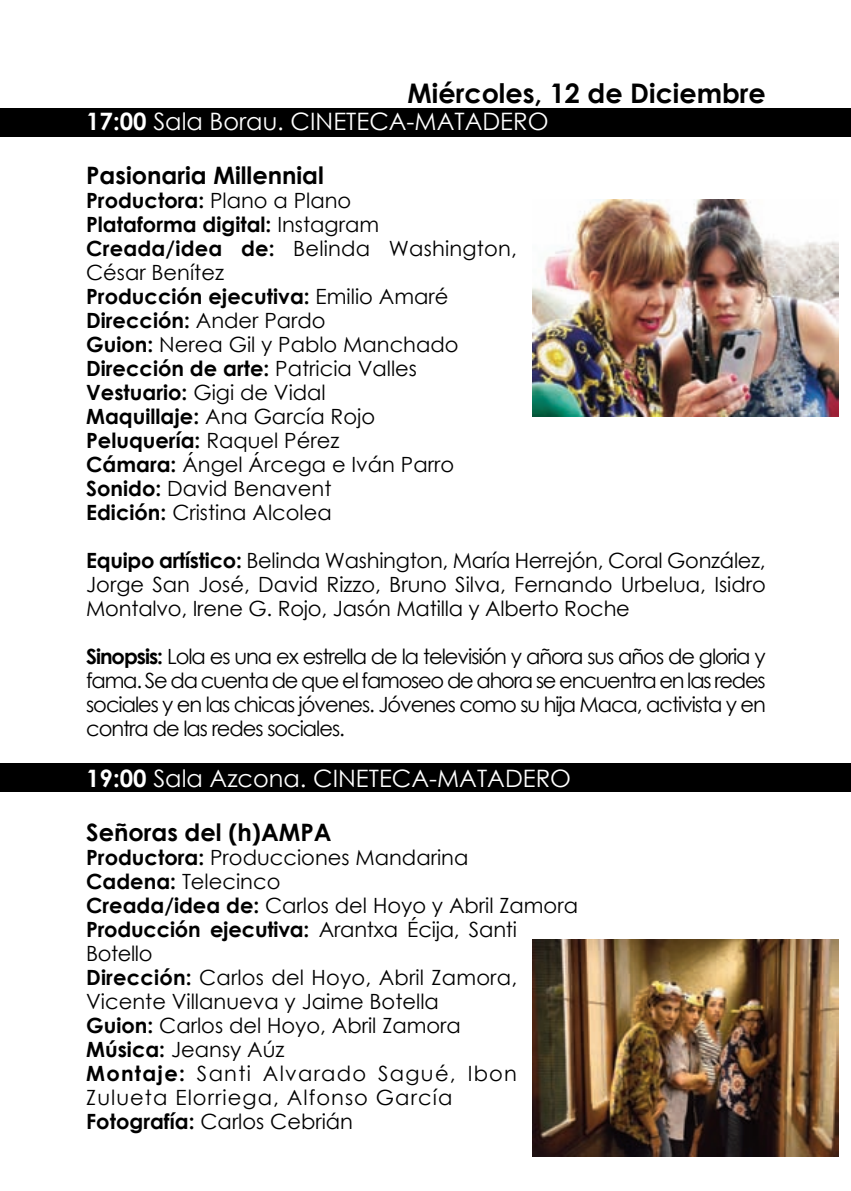
<style>
.page{position:relative;width:851px;height:1191px;background:#fff}
.page>*{position:absolute;margin:0;border:0;box-sizing:border-box;transform-origin:0 0}
.t1{font:700 27px "Century Gothic";color:#000}
.t2{font:24px "Century Gothic";color:#fff}
.t3{font:700 24px "Century Gothic";color:#000}
.t4{font:21px/24px "Century Gothic";color:#000}
.s1{font-weight:700}
</style>
<div class="page">
<div style="left:0;top:763px;width:850px;height:28px;background:#000"></div>
<div style="left:0;top:108px;width:850px;height:29px;background:#000"></div>
<img style="left:532px;top:939px;width:306px;height:217px">
<img style="left:532px;top:200px;width:306px;height:216px">
<p class="t1" style="left:407px;top:75px;width:360px">Miércoles, 12 de Diciembre</p>
<p class="t2" style="left:86px;top:105px;width:464px"><span class="s1">17:00</span> Sala Borau. CINETECA-MATADERO</p>
<p class="t3" style="left:86px;top:159px;width:239px">Pasionaria Millennial</p>
<p class="t4" style="left:86px;top:187px;width:432px"><span class="s1">Productora:</span> Plano a Plano<br><span class="s1">Plataforma digital:</span> Instagram<br><span class="s1">Creada/idea de:</span> Belinda Washington,<br>César Benítez<br><span class="s1">Producción ejecutiva:</span> Emilio Amaré<br><span class="s1">Dirección:</span> Ander Pardo<br><span class="s1">Guion:</span> Nerea Gil y Pablo Manchado<br><span class="s1">Dirección de arte:</span> Patricia Valles<br><span class="s1">Vestuario:</span> Gigi de Vidal<br><span class="s1">Maquillaje:</span> Ana García Rojo<br><span class="s1">Peluquería:</span> Raquel Pérez<br><span class="s1">Cámara:</span> Ángel Árcega e Iván Parro<br><span class="s1">Sonido:</span> David Benavent<br><span class="s1">Edición:</span> Cristina Alcolea</p>
<p class="t4" style="left:86px;top:547px;width:681px;text-align:justify"><span class="s1">Equipo artístico:</span> Belinda Washington, María Herrejón, Coral González, Jorge San José, David Rizzo, Bruno Silva, Fernando Urbelua, Isidro Montalvo, Irene G. Rojo, Jasón Matilla y Alberto Roche</p>
<p class="t4" style="left:86px;top:643px;width:681px;text-align:justify"><span class="s1">Sinopsis:</span> Lola es una ex estrella de la televisión y añora sus años de gloria y fama. Se da cuenta de que el famoseo de ahora se encuentra en las redes sociales y en las chicas jóvenes. Jóvenes como su hija Maca, activista y en contra de las redes sociales.</p>
<p class="t2" style="left:86px;top:762px;width:486px"><span class="s1">19:00</span> Sala Azcona. CINETECA-MATADERO</p>
<p class="t3" style="left:86px;top:816px;width:247px">Señoras del (h)AMPA</p>
<p class="t4" style="left:86px;top:844px;width:493px"><span class="s1">Productora:</span> Producciones Mandarina<br><span class="s1">Cadena:</span> Telecinco<br><span class="s1">Creada/idea de:</span> Carlos del Hoyo y Abril Zamora<br><span class="s1">Producción ejecutiva:</span> Arantxa Écija, Santi<br>Botello<br><span class="s1">Dirección:</span> Carlos del Hoyo, Abril Zamora,<br>Vicente Villanueva y Jaime Botella<br><span class="s1">Guion:</span> Carlos del Hoyo, Abril Zamora<br><span class="s1">Música:</span> Jeansy Aúz<br><span class="s1">Montaje:</span> Santi Alvarado Sagué, Ibon<br>Zulueta Elorriega, Alfonso García<br><span class="s1">Fotografía:</span> Carlos Cebrián</p>
</div>
